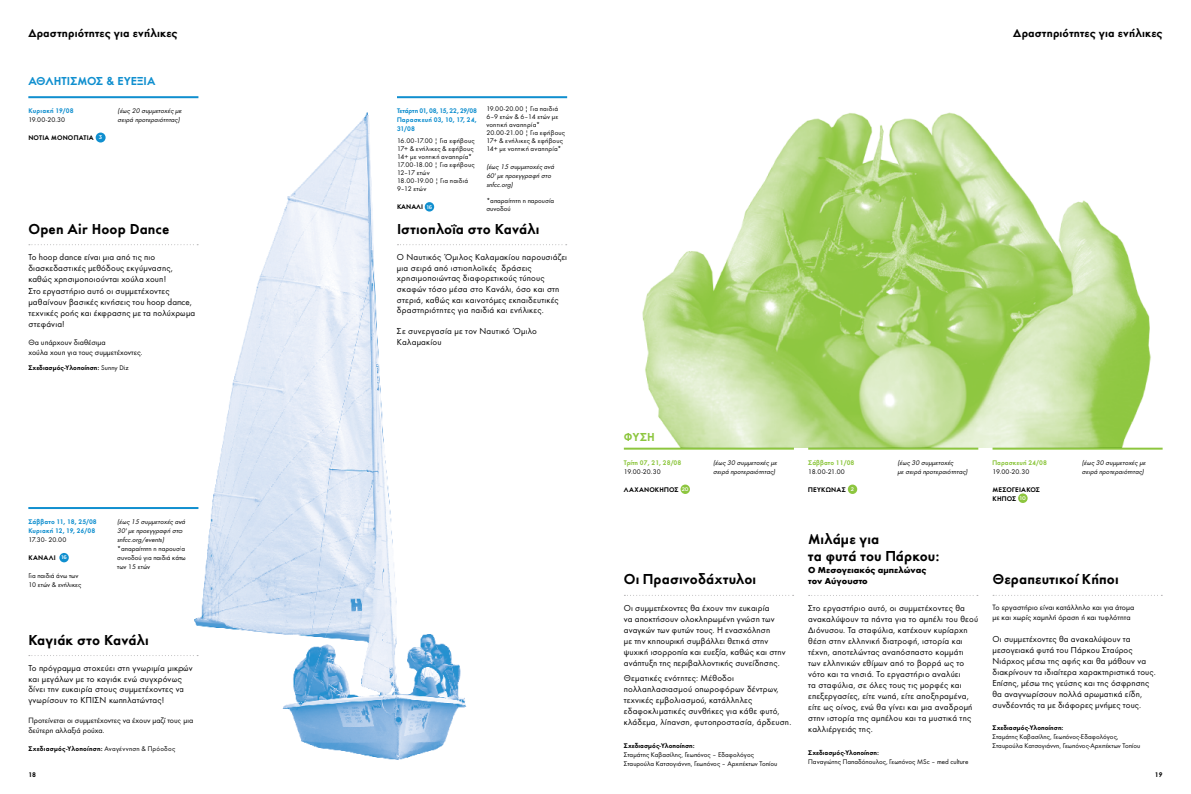
<style>
.page{position:relative;width:1191px;height:794px;background:#fff}
.page>*{position:absolute;margin:0;border:0;box-sizing:border-box;transform-origin:0 0}
.t1{font:600 15px/17px "Futura";letter-spacing:.01em;color:#000}
.t2{font:600 12px "Futura";letter-spacing:.01em;color:#000}
.t3{font:600 12px "Futura";color:#108fcf}
.t4{font:600 12px "Futura";color:#8dc63f}
.t5{font:9px/11px "Futura";letter-spacing:.02em;color:#000}
.t6{font:700 9px/11.5px "Futura";color:#000}
.t7{font:8px/10px "Futura";color:#000}
.t8{font:7px/9px "Futura";color:#000}
.t9{font:italic 7px/9px "Futura";color:#000}
.t10{font:7px/8px "Futura";letter-spacing:.025em;color:#000}
.t11{font:600 7px "Futura";color:#000}
.t12{font:600 7px/9px "Futura";letter-spacing:.01em;color:#108fcf;text-align:justify}
.t13{font:600 7px/9px "Futura";letter-spacing:.025em;color:#000}
.t14{font:600 7px "Futura";color:#8dc63f}
.t15{font:600 7px "Futura";letter-spacing:.02em;color:#000}
.t16{font:600 7px "Futura";letter-spacing:.035em;color:#000}
.s1{font-family:"Gotham Greek";font-weight:500;font-size:5.5px;color:#fff}
.s2{font-weight:400}
.s3{font-family:"Gotham Greek";font-weight:500;font-size:5.2px;color:#fff}
</style>
<div class="page">
<svg style="left:29px;top:244px;width:150px;height:1px"></svg>
<hr style="left:624px;top:447px;width:170px;height:2px;background:#8dc63f">
<svg style="left:680px;top:484px;width:10px;height:10px"></svg>
<hr style="left:992px;top:447px;width:170px;height:2px;background:#8dc63f">
<div style="left:1018px;top:493px;width:9px;height:10px;background:#8dc63f;border-radius:50%"></div>
<hr style="left:808px;top:447px;width:170px;height:2px;background:#8dc63f">
<div style="left:848px;top:484px;width:9px;height:10px;background:#8dc63f;border-radius:50%"></div>
<svg style="left:624px;top:595px;width:169px;height:1px"></svg>
<svg style="left:993px;top:595px;width:169px;height:1px"></svg>
<svg style="left:808px;top:595px;width:170px;height:1px"></svg>
<hr style="left:28px;top:96px;width:170px;height:2px;background:#108fcf">
<div style="left:96px;top:133px;width:10px;height:9px;background:#108fcf;border-radius:50%"></div>
<hr style="left:397px;top:96px;width:170px;height:2px;background:#108fcf">
<svg style="left:481px;top:244px;width:86px;height:1px"></svg>
<hr style="left:28px;top:507px;width:170px;height:2px;background:#108fcf">
<div style="left:59px;top:553px;width:10px;height:9px;background:#108fcf;border-radius:50%"></div>
<svg style="left:29px;top:655px;width:150px;height:1px"></svg>
<img style="left:180px;top:96px;width:299px;height:664px">
<img style="left:629px;top:112px;width:534px;height:336px">
<h2 class="t2" style="left:28px;top:26px;width:151px">Δραστηριότητες για ενήλικες</h2>
<h2 class="t3" style="left:28px;top:74px;width:129px">ΑΘΛΗΤΙΣΜΟΣ &amp; ΕΥΕΞΙΑ</h2>
<p class="t12" style="left:28px;top:106px;width:47px">Κυριακή 19/08</p>
<p class="t8" style="left:28px;top:115px;width:38px">19.00-20.30</p>
<p class="t15" style="left:28px;top:134px;width:75px">ΝΟΤΙΑ ΜΟΝΟΠΑΤΙΑ <span class="s1">3</span></p>
<p class="t9" style="left:118px;top:106px;width:65px">(έως 20 συμμετοχές με σειρά προτεραιότητας)</p>
<h1 class="t1" style="left:28px;top:220px;width:143px">Open Air Hoop Dance</h1>
<p class="t5" style="left:28px;top:252px;width:168px">Το hoop dance είναι μια από τις πιο διασκεδαστικές μεθόδους εκγύμνασης, καθώς χρησιμοποιούνται χούλα χουπ!<br>Στο εργαστήριο αυτό οι συμμετέχοντες μαθαίνουν βασικές κινήσεις του hoop dance, τεχνικές ροής και έκφρασης με τα πολύχρωμα στεφάνια!</p>
<p class="t7" style="left:28px;top:337px;width:116px">Θα υπάρχουν διαθέσιμα<br>χούλα χουπ για τους συμμετέχοντες.</p>
<p class="t11" style="left:28px;top:363px;width:102px">Σχεδιασμός-Υλοποίηση: <span class="s2">Sunny Diz</span></p>
<p class="t12" style="left:28px;top:517px;width:70px">Σάββατο 11, 18, 25/08<br>Κυριακή 12, 19, 26/08</p>
<p class="t8" style="left:28px;top:535px;width:40px">17.30- 20.00</p>
<p class="t11" style="left:28px;top:553px;width:40px">ΚΑΝΑΛΙ <span class="s3">16</span></p>
<p class="t8" style="left:28px;top:571px;width:54px">Για παιδιά άνω των<br>10 ετών &amp; ενήλικες</p>
<p class="t9" style="left:117px;top:517px;width:70px">(έως 15 συμμετοχές ανά<br>30' με προεγγραφή στο snfcc.org/events)</p>
<p class="t8" style="left:117px;top:544px;width:70px;text-align:justify">*απαραίτητη η παρουσία συνοδού για παιδιά κάτω των 15 ετών</p>
<h1 class="t1" style="left:28px;top:631px;width:122px">Καγιάκ στο Κανάλι</h1>
<p class="t5" style="left:28px;top:662px;width:166px;line-height:10.6px">Το πρόγραμμα στοχεύει στη γνωριμία μικρών και μεγάλων με το καγιάκ ενώ συγχρόνως δίνει την ευκαιρία στους συμμετέχοντες να γνωρίσουν το ΚΠΙΣΝ κωπηλατώντας!</p>
<p class="t7" style="left:28px;top:715px;width:166px">Προτείνεται οι συμμετέχοντες να έχουν μαζί τους μια δεύτερη αλλαξιά ρούχα.</p>
<p class="t13" style="left:28px;top:744px;width:148px">Σχεδιασμός-Υλοποίηση: <span class="s2">Αναγέννηση &amp; Πρόοδος</span></p>
<p class="t10" style="left:486px;top:105px;width:80px">19.00-20.00 | Για παιδιά<br>6–9 ετών &amp; 6–14 ετών με νοητική αναπηρία*<br>20.00-21.00 | Για εφήβους<br>17+ &amp; ενήλικες &amp; εφήβους<br>14+ με νοητική αναπηρία*</p>
<p class="t9" style="left:486px;top:162px;width:70px">(έως 15 συμμετοχές ανά<br>60' με προεγγραφή στο snfcc.org)</p>
<p class="t8" style="left:486px;top:197px;width:69px;line-height:8px">*απαραίτητη η παρουσία συνοδού</p>
<h1 class="t1" style="left:397px;top:220px;width:144px">Ιστιοπλοΐα στο Κανάλι</h1>
<p class="t5" style="left:397px;top:252px;width:172px;line-height:10.6px">Ο Ναυτικός Όμιλος Καλαμακίου παρουσιάζει μια σειρά από ιστιοπλοϊκές δράσεις χρησιμοποιώντας διαφορετικούς τύπους σκαφών τόσο μέσα στο Κανάλι, όσο και στη στεριά, καθώς και καινοτόμες εκπαιδευτικές δραστηριότητες για παιδιά και ενήλικες.</p>
<p class="t5" style="left:397px;top:326px;width:142px;line-height:10.6px">Σε συνεργασία με τον Ναυτικό Όμιλο<br>Καλαμακίου</p>
<p class="t12" style="left:397px;top:106px;width:82px">Τετάρτη 01, 08, 15, 22, 29/08<br>Παρασκευή 03, 10, 17, 24, 31/08</p>
<p class="t10" style="left:397px;top:137px;width:79px">16.00-17.00 | Για εφήβους<br>17+ &amp; ενήλικες &amp; εφήβους<br>14+ με νοητική αναπηρία*<br>17.00-18.00 | Για εφήβους<br>12–17 ετών<br>18.00-19.00 | Για παιδιά<br>9–12 ετών</p>
<p class="t11" style="left:397px;top:203px;width:37px">ΚΑΝΑΛΙ <span class="s3">16</span></p>
<h2 class="t2" style="left:1013px;top:26px;width:151px">Δραστηριότητες για ενήλικες</h2>
<h2 class="t4" style="left:624px;top:430px;width:32px">ΦΥΣΗ</h2>
<p class="t14" style="left:624px;top:458px;width:59px">Τρίτη 07, 21, 28/08</p>
<p class="t8" style="left:624px;top:467px;width:38px">19.00-20.30</p>
<p class="t13" style="left:624px;top:485px;width:66px">ΛΑΧΑΝΟΚΗΠΟΣ <span class="s3">20</span></p>
<p class="t14" style="left:808px;top:458px;width:48px">Σάββατο 11/08</p>
<p class="t8" style="left:808px;top:467px;width:38px">18.00-21.00</p>
<p class="t16" style="left:808px;top:485px;width:47px">ΠΕΥΚΩΝΑΣ <span class="s3">2</span></p>
<p class="t9" style="left:713px;top:458px;width:65px">(έως 30 συμμετοχές με σειρά προτεραιότητας)</p>
<p class="t14" style="left:992px;top:458px;width:56px">Παρασκευή 24/08</p>
<p class="t9" style="left:897px;top:458px;width:72px">(έως 30 συμμετοχές<br>με σειρά προτεραιότητας)</p>
<p class="t8" style="left:992px;top:467px;width:38px">19.00-20.30</p>
<p class="t13" style="left:992px;top:485px;width:49px">ΜΕΣΟΓΕΙΑΚΟΣ<br>ΚΗΠΟΣ <span class="s3">10</span></p>
<p class="t9" style="left:1081px;top:458px;width:65px">(έως 30 συμμετοχές με σειρά προτεραιότητας)</p>
<h1 class="t1" style="left:624px;top:570px;width:134px">Οι Πρασινοδάχτυλοι</h1>
<p class="t5" style="left:624px;top:602px;width:163px">Οι συμμετέχοντες θα έχουν την ευκαιρία<br>να αποκτήσουν ολοκληρωμένη γνώση των αναγκών των φυτών τους. Η ενασχόληση<br>με την κηπουρική συμβάλλει θετικά στην ψυχική ισορροπία και ευεξία, καθώς και στην ανάπτυξη της περιβαλλοντικής συνείδησης.</p>
<p class="t5" style="left:624px;top:673px;width:169px">Θεματικές ενότητες: Μέθοδοι πολλαπλασιασμού οπωροφόρων δέντρων, τεχνικές εμβολιασμού, κατάλληλες εδαφοκλιματικές συνθήκες για κάθε φυτό, κλάδεμα, λίπανση, φυτοπροστασία, άρδευση.</p>
<p class="t11" style="left:624px;top:741px;width:72px">Σχεδιασμός-Υλοποίηση:</p>
<p class="t8" style="left:624px;top:750px;width:155px">Σταμάτης Καβασίλης, Γεωπόνος – Εδαφολόγος<br>Σταυρούλα Κατσογιάννη, Γεωπόνος – Αρχιτέκτων Τοπίου</p>
<h1 class="t1" style="left:808px;top:530px;width:133px">Μιλάμε για<br>τα φυτά του Πάρκου:</h1>
<p class="t6" style="left:808px;top:564px;width:120px">Ο Μεσογειακός αμπελώνας τον Αύγουστο</p>
<p class="t5" style="left:808px;top:603px;width:172px">Στο εργαστήριο αυτό, οι συμμετέχοντες θα ανακαλύψουν τα πάντα για το αμπέλι του θεού Διόνυσου. Τα σταφύλια, κατέχουν κυρίαρχη θέση στην ελληνική διατροφή, ιστορία και τέχνη, αποτελώντας αναπόσπαστο κομμάτι των ελληνικών εθίμων από το βορρά ως το νότο και τα νησιά. Το εργαστήριο αναλύει<br>τα σταφύλια, σε όλες τους τις μορφές και επεξεργασίες, είτε νωπά, είτε αποξηραμένα, είτε ως οίνος, ενώ θα γίνει και μια αναδρομή στην ιστορία της αμπέλου και τα μυστικά της καλλιέργειάς της.</p>
<p class="t11" style="left:808px;top:748px;width:72px">Σχεδιασμός-Υλοποίηση:</p>
<p class="t8" style="left:808px;top:756px;width:162px">Παναγιώτης Παπαδόπουλος, Γεωπόνος MSc – med culture</p>
<h1 class="t1" style="left:992px;top:570px;width:128px">Θεραπευτικοί Κήποι</h1>
<p class="t7" style="left:992px;top:602px;width:143px">Το εργαστήριο είναι κατάλληλο και για άτομα με και χωρίς χαμηλή όραση ή και τυφλότητα</p>
<p class="t5" style="left:992px;top:633px;width:165px">Οι συμμετέχοντες θα ανακαλύψουν τα μεσογειακά φυτά του Πάρκου Σταύρος Νιάρχος μέσω της αφής και θα μάθουν να διακρίνουν τα ιδιαίτερα χαρακτηριστικά τους.<br>Επίσης, μέσω της γεύσης και της όσφρησης θα αναγνωρίσουν πολλά αρωματικά είδη, συνδέοντάς τα με διάφορες μνήμες τους.</p>
<p class="t11" style="left:992px;top:724px;width:72px">Σχεδιασμός-Υλοποίηση:</p>
<p class="t8" style="left:992px;top:732px;width:149px">Σταμάτης Καβασίλης, Γεωπόνος-Εδαφολόγος,<br>Σταυρούλα Κατσογιάννη, Γεωπόνος-Αρχιτέκτων Τοπίου</p>
<p class="t11" style="left:28px;top:770px;width:9px">18</p>
<p class="t11" style="left:1154px;top:770px;width:9px">19</p>
</div>
